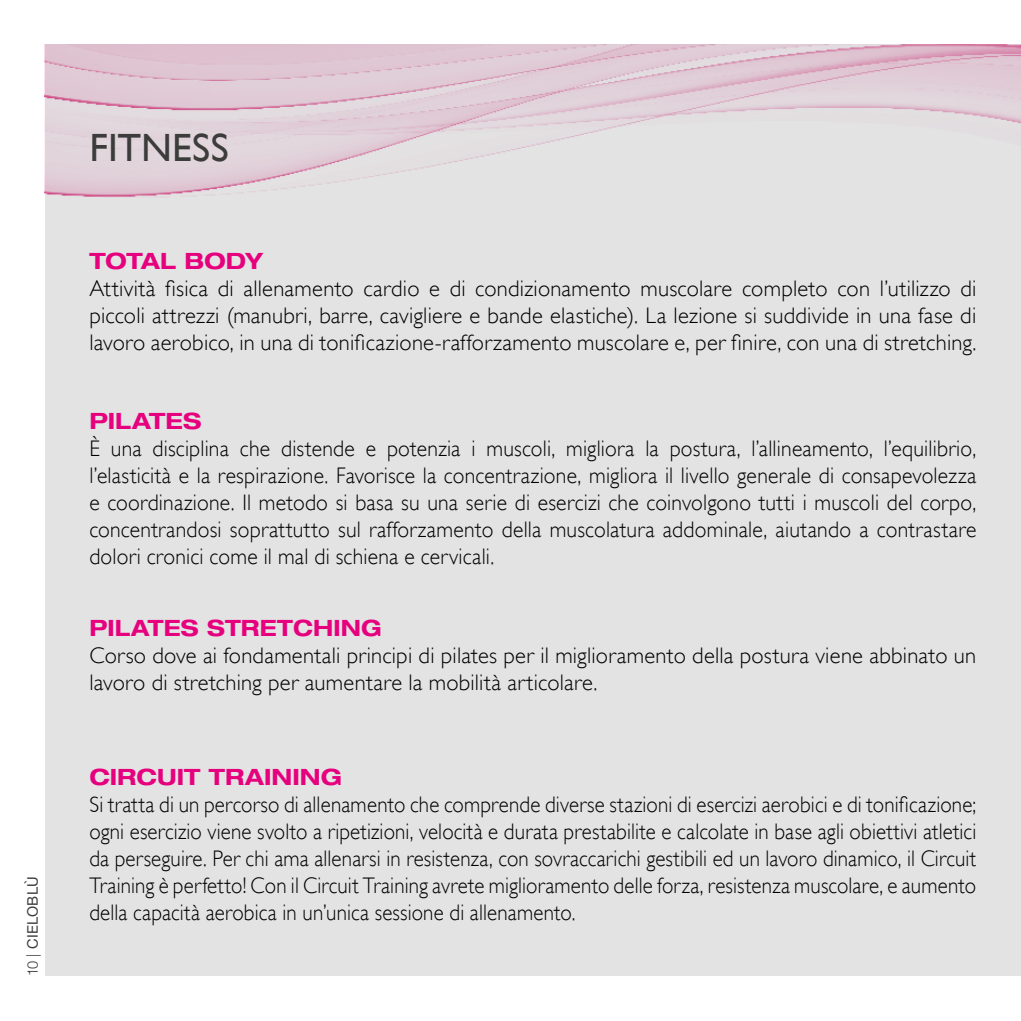
<style>
.page{position:relative;width:1021px;height:1021px;background:#fff}
.page>*{position:absolute;margin:0;border:0;box-sizing:border-box;transform-origin:0 0}
.t1{font:39.38px "Gill Sans";letter-spacing:.005em;color:#3c3c3b}
.t2{font:300 22.5px/27px "Gill Sans";letter-spacing:.01em;color:#000;text-align:justify;scale:.93 1}
.t3{font:300 22.5px/27px "Gill Sans";letter-spacing:.01em;color:#000;text-align:justify;scale:.96 1}
.t4{font:300 22.5px/27px "Gill Sans";letter-spacing:.01em;color:#000;text-align:justify}
.t5{font:700 expanded 22.5px "Helvetica Neue LT Std";letter-spacing:.005em;color:#e6007d}
.t6{font:14.62px "Helvetica Neue LT Std";letter-spacing:.01em;color:#3c3c3b}
.s1{font-weight:300}
</style>
<div class="page">
<div style="left:45px;top:45px;width:975px;height:931px;background:#e3e3e3"></div>
<img style="left:45px;top:45px;width:975px;height:153px">
<p class="t6" style="left:24px;top:976px;width:101px;rotate:-90deg"><span class="s1">10 |</span> CIELOBLÙ</p>
<h1 class="t1" style="left:89px;top:125px;width:141px">FITNESS</h1>
<p class="t5" style="left:89px;top:247px;width:175px">TOTAL BODY</p>
<p class="t4" style="left:89px;top:275px;width:888px">Attività fisica di allenamento cardio e di condizionamento muscolare completo con l’utilizzo di piccoli attrezzi (manubri, barre, cavigliere e bande elastiche). La lezione si suddivide in una fase di lavoro aerobico, in una di tonificazione-rafforzamento muscolare e, per finire, con una di stretching.</p>
<p class="t5" style="left:89px;top:407px;width:35px">PILATES</p>
<p class="t3" style="left:89px;top:435px;width:925px">È una disciplina che distende e potenzia i muscoli, migliora la postura, l’allineamento, l’equilibrio, l’elasticità e la respirazione. Favorisce la concentrazione, migliora il livello generale di consapevolezza e coordinazione. Il metodo si basa su una serie di esercizi che coinvolgono tutti i muscoli del corpo, concentrandosi soprattutto sul rafforzamento della muscolatura addominale, aiutando a contrastare dolori cronici come il mal di schiena e cervicali.</p>
<p class="t5" style="left:89px;top:614px;width:294px">PILATES STRETCHING</p>
<p class="t4" style="left:89px;top:642px;width:888px">Corso dove ai fondamentali principi di pilates per il miglioramento della postura viene abbinato un lavoro di stretching per aumentare la mobilità articolare.</p>
<p class="t5" style="left:89px;top:762px;width:254px">CIRCUIT TRAINING</p>
<p class="t2" style="left:89px;top:790px;width:955px">Si tratta di un percorso di allenamento che comprende diverse stazioni di esercizi aerobici e di tonificazione; ogni esercizio viene svolto a ripetizioni, velocità e durata prestabilite e calcolate in base agli obiettivi atletici da perseguire. Per chi ama allenarsi in resistenza, con sovraccarichi gestibili ed un lavoro dinamico, il Circuit Training è perfetto! Con il Circuit Training avrete miglioramento delle forza, resistenza muscolare, e aumento della capacità aerobica in un’unica sessione di allenamento.</p>
</div>
